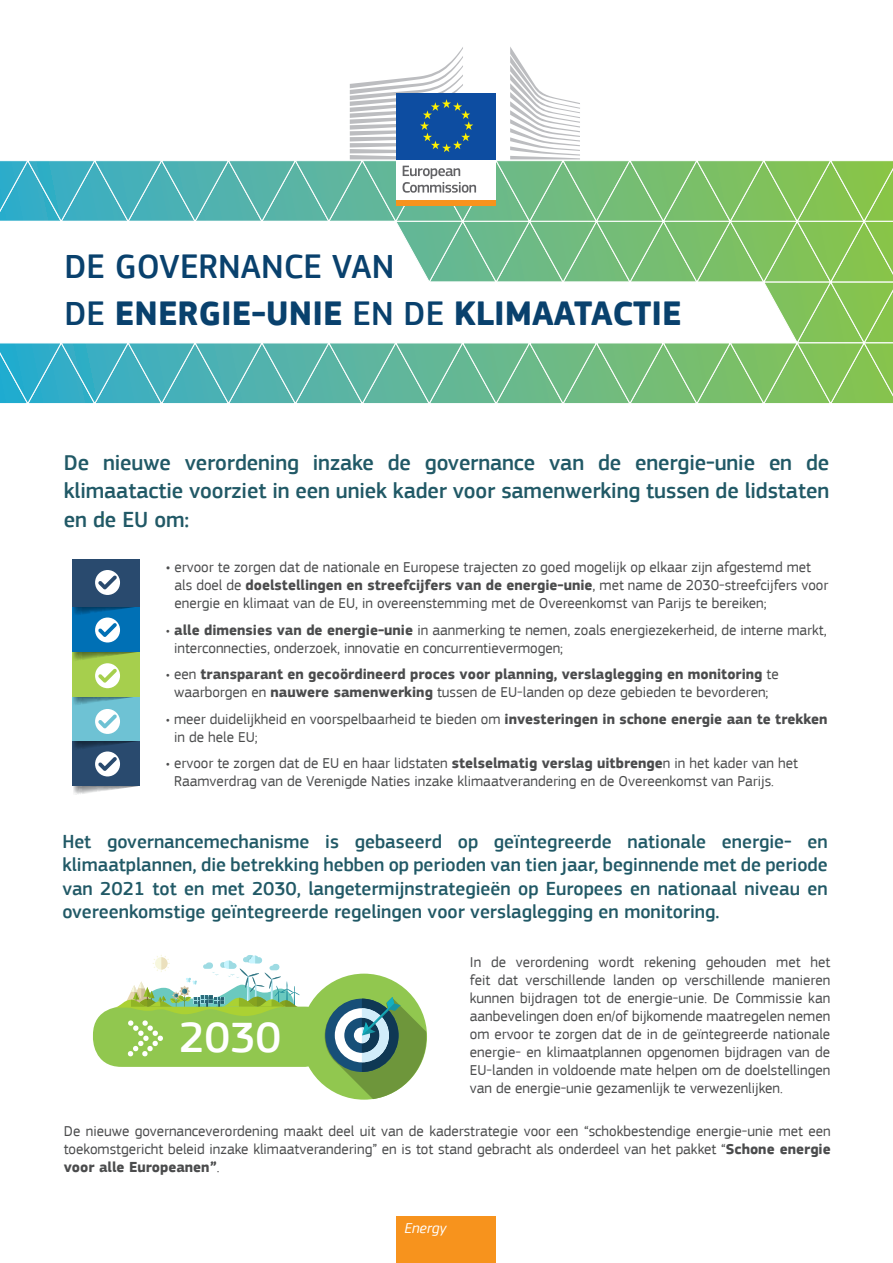
<style>
.page{position:relative;width:893px;height:1263px;background:#fff}
.page>*{position:absolute;margin:0;border:0;box-sizing:border-box;transform-origin:0 0}
.t1{font:500 44.4px "EC Square Sans Pro";color:#fff}
.t2{font:700 35.1px "EC Square Sans Pro";color:#09416d}
.t3{font:500 35.1px "EC Square Sans Pro";color:#09416d}
.t4{font:500 22.5px/28.5px "EC Square Sans Pro";letter-spacing:-.005em;color:#215966;text-align:justify}
.t5{font:500 19.5px/23.4px "EC Square Sans Pro";color:#215966;text-align:justify}
.t6{font:15px/18px "EC Square Sans Pro";color:#4b4c4d}
.t7{font:700 15px/18px "EC Square Sans Pro";color:#4b4c4d;text-align:center}
.t8{font:italic 15px "EC Square Sans Pro";color:#fff}
.s1{font-weight:500}
.s2{font-size:16.5px}
.s3{font-weight:700}
.s4{font-weight:400}
</style>
<div class="page">
<div style="left:93px;top:1007px;width:240px;height:60px;background:#91c74f;border-radius:28px"></div>
<div style="left:301px;top:974px;width:126px;height:126px;background:#91c74f;border-radius:50%"></div>
<svg style="left:325px;top:997px;width:101px;height:102px"></svg>
<svg style="left:110px;top:955px;width:190px;height:102px"></svg>
<img style="left:73px;top:786px;width:65px;height:9px">
<div style="left:73px;top:739px;width:67px;height:47px;background:#294a6e"></div>
<img style="left:74px;top:741px;width:63px;height:8px">
<div style="left:73px;top:694px;width:67px;height:47px;background:#6ec2d4"></div>
<img style="left:73px;top:696px;width:65px;height:9px">
<div style="left:73px;top:649px;width:67px;height:47px;background:#a6cf4d"></div>
<img style="left:73px;top:652px;width:64px;height:8px">
<div style="left:73px;top:604px;width:67px;height:48px;background:#0070b5"></div>
<img style="left:73px;top:606px;width:65px;height:9px">
<div style="left:73px;top:559px;width:67px;height:47px;background:#294a6e"></div>
<div style="left:95px;top:570px;width:25px;height:25px;background:#fff;border-radius:50%"></div>
<svg style="left:98px;top:575px;width:19px;height:15px"></svg>
<div style="left:95px;top:617px;width:25px;height:25px;background:#fff;border-radius:50%"></div>
<svg style="left:98px;top:623px;width:19px;height:14px"></svg>
<div style="left:95px;top:663px;width:25px;height:25px;background:#fff;border-radius:50%"></div>
<svg style="left:98px;top:669px;width:19px;height:14px"></svg>
<div style="left:95px;top:709px;width:25px;height:25px;background:#fff;border-radius:50%"></div>
<svg style="left:98px;top:714px;width:19px;height:14px"></svg>
<div style="left:95px;top:751px;width:25px;height:25px;background:#fff;border-radius:50%"></div>
<svg style="left:98px;top:757px;width:19px;height:14px"></svg>
<svg style="left:0;top:47px;width:893px;height:357px"></svg>
<div style="left:397px;top:1216px;width:99px;height:47px;background:#f7931d"></div>
<p class="t3" style="left:64px;top:246px;width:332px">DE GOVERNANCE VAN</p>
<p class="t2" style="left:64px;top:292px;width:619px"><span class="s1">DE</span> ENERGIE-UNIE <span class="s1">EN DE</span> KLIMAATACTIE</p>
<p class="t4" style="left:64px;top:449px;width:767px">De nieuwe verordening inzake de governance van de energie-unie en de klimaatactie voorziet in een uniek kader voor samenwerking tussen de lidstaten en de EU om:</p>
<p class="t6" style="left:175px;top:558px;width:655px;text-indent:-9px"><span class="s2">•</span> ervoor te zorgen dat de nationale en Europese trajecten zo goed mogelijk op elkaar zijn afgestemd met als doel de <span class="s3">doelstellingen en streefcijfers van de energie-unie</span>, met name de 2030-streefcijfers voor energie en klimaat van de EU, in overeenstemming met de Overeenkomst van Parijs te bereiken;</p>
<p class="t6" style="left:174px;top:621px;width:654px;text-indent:-8px">• <span class="s3">alle dimensies van de energie-unie</span> in aanmerking te nemen, zoals energiezekerheid, de interne markt, interconnecties, onderzoek, innovatie en concurrentievermogen;</p>
<p class="t7" style="left:166px;top:666px;width:614px"><span class="s4">• een</span> transparant en gecoördineerd proces voor planning, verslaglegging en monitoring <span class="s4">te waarborgen en</span> nauwere samenwerking <span class="s4">tussen de EU-landen op deze gebieden te bevorderen;</span></p>
<p class="t6" style="left:174px;top:710px;width:655px;text-indent:-8px">• meer duidelijkheid en voorspelbaarheid te bieden om <span class="s3">investeringen in schone energie aan te trekken </span>in de hele EU;</p>
<p class="t6" style="left:174px;top:754px;width:625px;text-indent:-8px">• ervoor te zorgen dat de EU en haar lidstaten <span class="s3">stelselmatig verslag uitbrenge</span>n in het kader van het<br>Raamverdrag van de Verenigde Naties inzake klimaatverandering en de Overeenkomst van Parijs.</p>
<p class="t5" style="left:62px;top:830px;width:767px">Het governancemechanisme is gebaseerd op geïntegreerde nationale energie- en klimaatplannen, die betrekking hebben op perioden van tien jaar, beginnende met de periode van 2021 tot en met 2030, langetermijnstrategieën op Europees en nationaal niveau en overeenkomstige geïntegreerde regelingen voor verslaglegging en monitoring.</p>
<p class="t6" style="left:470px;top:953px;width:362px;text-align:justify">In de verordening wordt rekening gehouden met het feit dat verschillende landen op verschillende manieren kunnen bijdragen tot de energie-unie. De Commissie kan aanbevelingen doen en/of bijkomende maatregelen nemen om ervoor te zorgen dat de in de geïntegreerde nationale energie- en klimaatplannen opgenomen bijdragen van de EU-landen in voldoende mate helpen om de doelstellingen van de energie-unie gezamenlijk te verwezenlijken.</p>
<p class="t6" style="left:64px;top:1122px;width:768px;text-align:justify">De nieuwe governanceverordening maakt deel uit van de kaderstrategie voor een “schokbestendige energie-unie met een toekomstgericht beleid inzake klimaatverandering” en is tot stand gebracht als onderdeel van het pakket “<span class="s3">Schone energie voor alle Europeanen”</span>.</p>
<p class="t1" style="left:179px;top:1011px;width:104px">2030</p>
<p class="t8" style="left:404px;top:1219px;width:43px">Energy</p>
</div>
